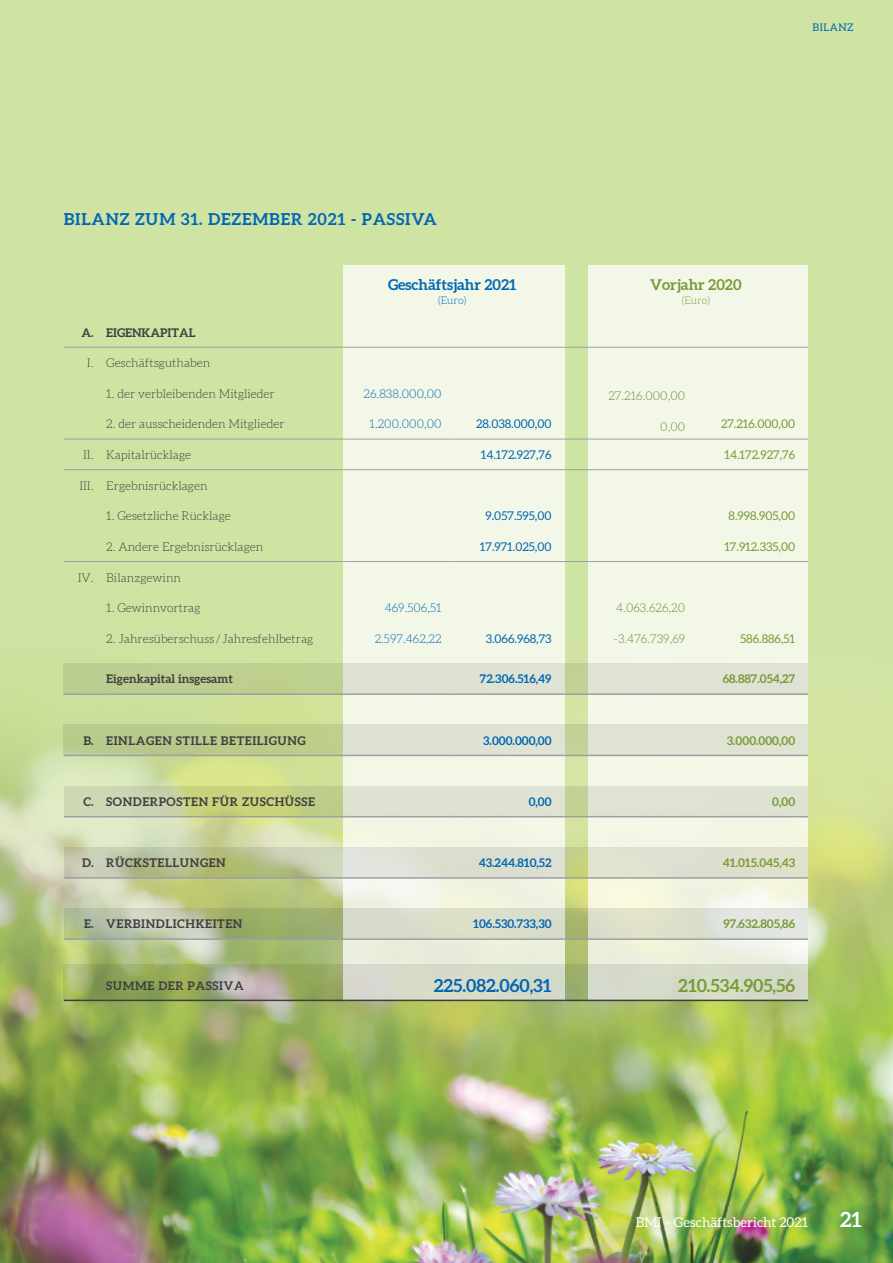
<style>
.page{position:relative;width:893px;height:1263px;background:#cfe3a3}
.page>*{position:absolute;margin:0;border:0;box-sizing:border-box;transform-origin:0 0}
.t1{font:700 21px "Aleo";color:#fff}
.t2{font:700 18px "Aleo";color:#0166b3}
.t3{font:700 18px "Aleo";color:#789a36}
.t4{font:700 16.5px "Aleo";letter-spacing:.05em;color:#0166b3}
.t5{font:700 15px "Aleo";color:#0166b3}
.t6{font:700 15px "Aleo";color:#789a36}
.t7{font:13.5px "Aleo";color:#fff}
.t8{font:300 12px "Aleo";color:#3e3e3f}
.t9{font:700 12px "Aleo";letter-spacing:.05em;color:#3e3e3f}
.t10{font:12px "Aleo";color:#0166b3}
.t11{font:12px "Aleo";color:#789a36}
.t12{font:700 12px "Aleo";color:#0166b3}
.t13{font:700 12px "Aleo";color:#789a36}
.t14{font:300 12px "Aleo";color:#0166b3}
.t15{font:300 12px "Aleo";color:#6a8a2f}
.t16{font:700 12px "Aleo";color:#3e3e3f}
.t17{font:10.5px "Aleo";letter-spacing:.05em;color:#0166b3}
.t18{font:300 10.5px "Aleo";color:#0166b3}
.t19{font:300 10.5px "Aleo";color:#789a36}
</style>
<div class="page">
<img style="left:0;top:435px;width:893px;height:828px">
<div style="left:343px;top:266px;width:221px;height:734px;background:#f2f7e7"></div>
<div style="left:588px;top:265px;width:220px;height:735px;background:#f2f7e7"></div>
<svg style="left:64px;top:663px;width:744px;height:30px;background:#d0dab8"></svg>
<svg style="left:64px;top:725px;width:744px;height:30px;background:#cfd8b6"></svg>
<svg style="left:64px;top:786px;width:744px;height:30px;background:#d4dbb9"></svg>
<svg style="left:64px;top:847px;width:744px;height:30px;background:#d0d6ba"></svg>
<svg style="left:64px;top:908px;width:744px;height:30px;background:#c9d0b3"></svg>
<svg style="left:64px;top:964px;width:744px;height:36px;background:#bcc5a2"></svg>
<hr style="left:64px;top:347px;width:42px;height:1px;background:#9d9fa2">
<hr style="left:106px;top:347px;width:238px;height:1px;background:#9d9fa2">
<hr style="left:344px;top:347px;width:110px;height:1px;background:#9d9fa2">
<hr style="left:454px;top:347px;width:110px;height:1px;background:#9d9fa2">
<svg style="left:564px;top:347px;width:24px;height:1px"></svg>
<hr style="left:588px;top:347px;width:110px;height:1px;background:#9d9fa2">
<hr style="left:698px;top:347px;width:110px;height:1px;background:#9d9fa2">
<hr style="left:64px;top:439px;width:42px;height:1px;background:#9d9fa2">
<hr style="left:106px;top:439px;width:238px;height:1px;background:#9d9fa2">
<hr style="left:344px;top:439px;width:110px;height:1px;background:#9d9fa2">
<hr style="left:454px;top:439px;width:110px;height:1px;background:#9d9fa2">
<svg style="left:564px;top:439px;width:24px;height:1px"></svg>
<hr style="left:588px;top:439px;width:110px;height:1px;background:#9d9fa2">
<hr style="left:698px;top:439px;width:110px;height:1px;background:#9d9fa2">
<hr style="left:64px;top:469px;width:42px;height:1px;background:#9d9fa2">
<hr style="left:106px;top:469px;width:238px;height:1px;background:#9d9fa2">
<hr style="left:344px;top:469px;width:110px;height:1px;background:#9d9fa2">
<hr style="left:454px;top:469px;width:110px;height:1px;background:#9d9fa2">
<svg style="left:564px;top:469px;width:24px;height:1px"></svg>
<hr style="left:588px;top:469px;width:110px;height:1px;background:#9d9fa2">
<hr style="left:698px;top:469px;width:110px;height:1px;background:#9d9fa2">
<hr style="left:64px;top:561px;width:42px;height:1px;background:#9d9fa2">
<hr style="left:106px;top:561px;width:238px;height:1px;background:#9d9fa2">
<hr style="left:344px;top:561px;width:110px;height:1px;background:#9d9fa2">
<hr style="left:454px;top:561px;width:110px;height:1px;background:#9d9fa2">
<svg style="left:564px;top:561px;width:24px;height:1px"></svg>
<hr style="left:588px;top:561px;width:110px;height:1px;background:#9d9fa2">
<hr style="left:698px;top:561px;width:110px;height:1px;background:#9d9fa2">
<hr style="left:64px;top:693px;width:42px;height:2px;background:#9d9fa2">
<hr style="left:106px;top:693px;width:238px;height:2px;background:#9d9fa2">
<hr style="left:344px;top:693px;width:110px;height:2px;background:#9d9fa2">
<hr style="left:454px;top:693px;width:110px;height:2px;background:#9d9fa2">
<hr style="left:564px;top:693px;width:24px;height:2px;background:#9d9fa2">
<hr style="left:588px;top:693px;width:110px;height:2px;background:#9d9fa2">
<hr style="left:698px;top:693px;width:110px;height:2px;background:#9d9fa2">
<hr style="left:64px;top:755px;width:42px;height:1px;background:#9d9fa2">
<hr style="left:106px;top:755px;width:238px;height:1px;background:#9d9fa2">
<hr style="left:344px;top:755px;width:110px;height:1px;background:#9d9fa2">
<hr style="left:454px;top:755px;width:110px;height:1px;background:#9d9fa2">
<svg style="left:564px;top:755px;width:24px;height:1px"></svg>
<hr style="left:588px;top:755px;width:110px;height:1px;background:#9d9fa2">
<hr style="left:698px;top:755px;width:110px;height:1px;background:#9d9fa2">
<hr style="left:64px;top:816px;width:42px;height:1px;background:#9d9fa2">
<hr style="left:106px;top:816px;width:238px;height:1px;background:#9d9fa2">
<hr style="left:344px;top:816px;width:110px;height:1px;background:#9d9fa2">
<hr style="left:454px;top:816px;width:110px;height:1px;background:#9d9fa2">
<svg style="left:564px;top:816px;width:24px;height:1px"></svg>
<hr style="left:588px;top:816px;width:110px;height:1px;background:#9d9fa2">
<hr style="left:698px;top:816px;width:110px;height:1px;background:#9d9fa2">
<hr style="left:64px;top:877px;width:42px;height:2px;background:#9d9fa2">
<hr style="left:106px;top:877px;width:238px;height:2px;background:#9d9fa2">
<hr style="left:344px;top:877px;width:110px;height:2px;background:#9d9fa2">
<hr style="left:454px;top:877px;width:110px;height:2px;background:#9d9fa2">
<hr style="left:564px;top:877px;width:24px;height:2px;background:#9d9fa2">
<hr style="left:588px;top:877px;width:110px;height:2px;background:#9d9fa2">
<hr style="left:698px;top:877px;width:110px;height:2px;background:#9d9fa2">
<hr style="left:64px;top:938px;width:42px;height:2px;background:#9d9fa2">
<hr style="left:106px;top:938px;width:238px;height:2px;background:#9d9fa2">
<hr style="left:344px;top:938px;width:110px;height:2px;background:#9d9fa2">
<hr style="left:454px;top:938px;width:110px;height:2px;background:#9d9fa2">
<hr style="left:564px;top:938px;width:24px;height:2px;background:#9d9fa2">
<hr style="left:588px;top:938px;width:110px;height:2px;background:#9d9fa2">
<hr style="left:698px;top:938px;width:110px;height:2px;background:#9d9fa2">
<hr style="left:64px;top:1000px;width:42px;height:1px;background:#3e3e3f">
<hr style="left:106px;top:1000px;width:238px;height:1px;background:#3e3e3f">
<hr style="left:344px;top:1000px;width:110px;height:1px;background:#3e3e3f">
<hr style="left:454px;top:1000px;width:110px;height:1px;background:#3e3e3f">
<svg style="left:564px;top:1000px;width:24px;height:1px"></svg>
<hr style="left:588px;top:1000px;width:110px;height:1px;background:#3e3e3f">
<hr style="left:698px;top:1000px;width:110px;height:1px;background:#3e3e3f">
<p class="t17" style="left:813px;top:21px;width:43px">BILANZ</p>
<h3 class="t4" style="left:64px;top:208px;width:375px">BILANZ ZUM 31. DEZEMBER 2021 - PASSIVA</h3>
<p class="t5" style="left:388px;top:276px;width:130px">Geschäftsjahr 2021</p>
<p class="t18" style="left:438px;top:294px;width:30px">(Euro)</p>
<p class="t6" style="left:650px;top:276px;width:93px">Vorjahr 2020</p>
<p class="t19" style="left:682px;top:294px;width:30px">(Euro)</p>
<p class="t16" style="left:81px;top:325px;width:116px">A. EIGENKAPITAL</p>
<p class="t8" style="left:87px;top:356px;width:125px">I. Geschäftsguthaben</p>
<p class="t8" style="left:106px;top:387px;width:170px">1. der verbleibenden Mitglieder</p>
<p class="t14" style="left:364px;top:387px;width:80px">26.838.000,00</p>
<p class="t15" style="left:608px;top:389px;width:78px">27.216.000,00</p>
<p class="t8" style="left:106px;top:417px;width:180px">2. der ausscheidenden Mitglieder</p>
<p class="t14" style="left:370px;top:417px;width:74px">1.200.000,00</p>
<p class="t10" style="left:476px;top:417px;width:77px">28.038.000,00</p>
<p class="t15" style="left:660px;top:420px;width:26px">0,00</p>
<p class="t11" style="left:721px;top:417px;width:76px">27.216.000,00</p>
<p class="t8" style="left:83px;top:448px;width:109px">II. Kapitalrücklage</p>
<p class="t10" style="left:481px;top:448px;width:72px">14.172.927,76</p>
<p class="t11" style="left:724px;top:448px;width:72px">14.172.927,76</p>
<p class="t8" style="left:79px;top:479px;width:130px">III. Ergebnisrücklagen</p>
<p class="t8" style="left:106px;top:509px;width:126px">1. Gesetzliche Rücklage</p>
<p class="t10" style="left:485px;top:509px;width:68px">9.057.595,00</p>
<p class="t11" style="left:729px;top:509px;width:68px">8.998.905,00</p>
<p class="t8" style="left:106px;top:540px;width:159px">2. Andere Ergebnisrücklagen</p>
<p class="t10" style="left:480px;top:540px;width:73px">17.971.025,00</p>
<p class="t11" style="left:724px;top:540px;width:72px">17.912.335,00</p>
<p class="t8" style="left:78px;top:571px;width:105px">IV. Bilanzgewinn</p>
<p class="t8" style="left:106px;top:601px;width:96px">1. Gewinnvortrag</p>
<p class="t14" style="left:385px;top:601px;width:58px">469.506,51</p>
<p class="t15" style="left:616px;top:601px;width:71px">4.063.626,20</p>
<p class="t8" style="left:106px;top:632px;width:209px">2. Jahresüberschuss / Jahresfehlbetrag</p>
<p class="t14" style="left:375px;top:632px;width:68px">2.597.462,22</p>
<p class="t10" style="left:486px;top:632px;width:67px">3.066.968,73</p>
<p class="t15" style="left:614px;top:632px;width:73px">-3.476.739,69</p>
<p class="t11" style="left:740px;top:632px;width:56px">586.886,51</p>
<p class="t16" style="left:106px;top:672px;width:128px">Eigenkapital insgesamt</p>
<p class="t12" style="left:480px;top:672px;width:73px">72.306.516,49</p>
<p class="t13" style="left:723px;top:672px;width:74px">68.887.054,27</p>
<p class="t9" style="left:83px;top:733px;width:224px">B. EINLAGEN STILLE BETEILIGUNG</p>
<p class="t12" style="left:483px;top:733px;width:70px">3.000.000,00</p>
<p class="t13" style="left:727px;top:733px;width:70px">3.000.000,00</p>
<p class="t9" style="left:83px;top:794px;width:233px">C. SONDERPOSTEN FÜR ZUSCHÜSSE</p>
<p class="t12" style="left:529px;top:794px;width:24px">0,00</p>
<p class="t13" style="left:772px;top:794px;width:24px">0,00</p>
<p class="t9" style="left:82px;top:855px;width:145px">D. RÜCKSTELLUNGEN</p>
<p class="t12" style="left:479px;top:855px;width:74px">43.244.810,52</p>
<p class="t13" style="left:723px;top:855px;width:74px">41.015.045,43</p>
<p class="t9" style="left:84px;top:916px;width:160px">E. VERBINDLICHKEITEN</p>
<p class="t12" style="left:473px;top:916px;width:80px">106.530.733,30</p>
<p class="t13" style="left:723px;top:916px;width:73px">97.632.805,86</p>
<p class="t9" style="left:106px;top:978px;width:139px">SUMME DER PASSIVA</p>
<h2 class="t2" style="left:434px;top:974px;width:119px">225.082.060,31</h2>
<h2 class="t3" style="left:678px;top:974px;width:118px">210.534.905,56</h2>
<p class="t7" style="left:636px;top:1214px;width:174px">BMI – Geschäftsbericht 2021</p>
<h1 class="t1" style="left:840px;top:1206px;width:23px">21</h1>
</div>
